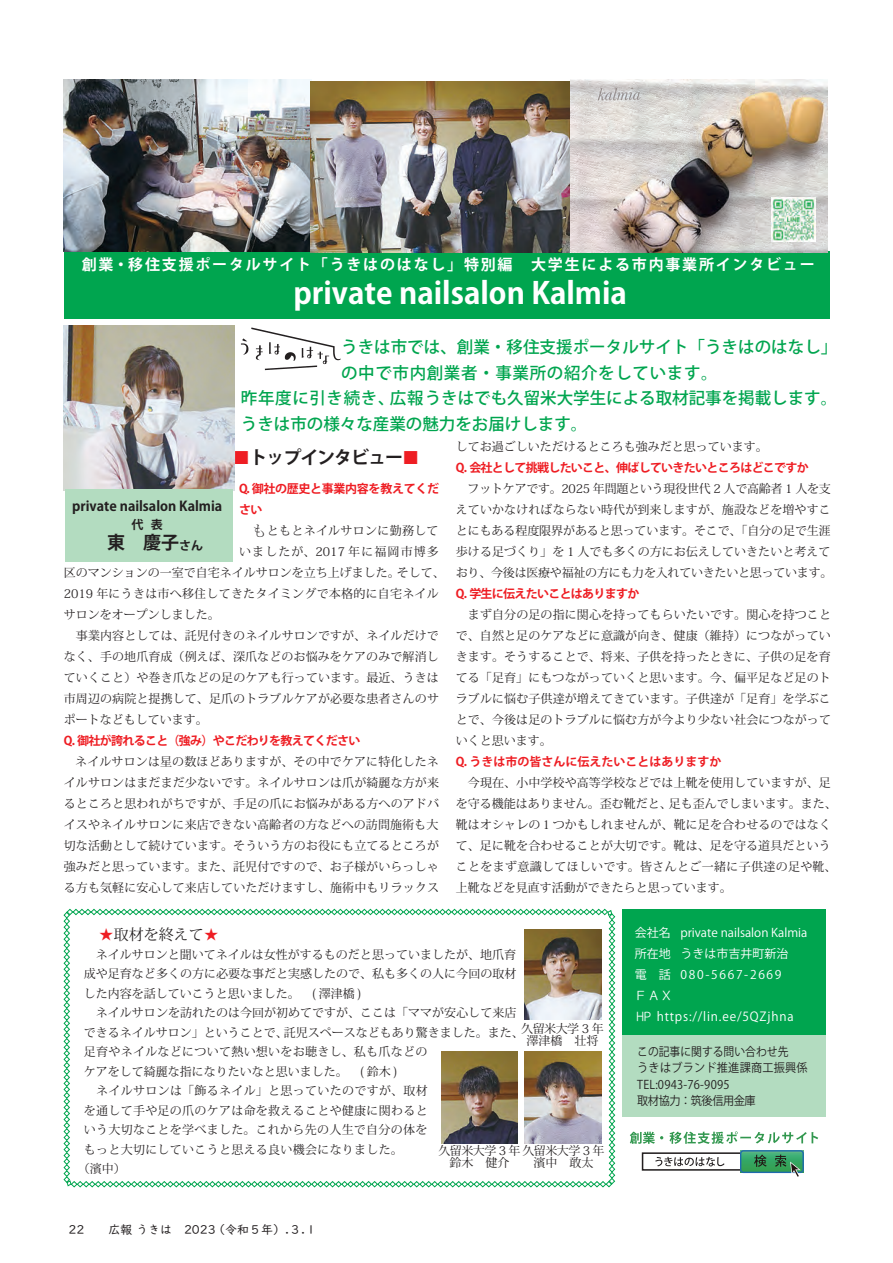
<style>
.page{position:relative;width:893px;height:1263px;background:#fff}
.page>*{position:absolute;margin:0;border:0;box-sizing:border-box;transform-origin:0 0}
.t1{font:700 30px "Koz Go Pro";color:#fff}
.t2{font:700 18px "Koz Go Pro";letter-spacing:-.06em;color:#231f20}
.t3{font:500 16.5px "Koz Go Pro";letter-spacing:.005em;color:#00a54f}
.t4{font:500 16.5px "Koz Go Pro";letter-spacing:.04em;color:#00a54f}
.t5{font:700 15px "Koz Go Pro";letter-spacing:.12em;color:#fff}
.t6{font:15px "Koz Min Pro";color:#231f20}
.t7{font:700 13.5px "Koz Go Pro";color:#231f20}
.t8{font:12.45px "Koz Go Pro";letter-spacing:.07em;color:#fff;scale:.96 1}
.t9{font:12px/21px "Koz Min Pro";letter-spacing:.01em;color:#231f20;text-align:justify}
.t10{font:700 12px "Koz Go Pro";letter-spacing:-.06em;color:#ee1d23}
.t11{font:12px/21px "Koz Go Pro";color:#fff}
.t12{font:12px/16.5px "Koz Go Pro";letter-spacing:.02em;color:#231f20;scale:.9 1}
.t13{font:12px/12.1px "Koz Min Pro";letter-spacing:-.04em;color:#231f20}
.t14{font:700 12px "Koz Go Pro";color:#ee1d23}
.t15{font:12px "UD Digi Kyokasho NP R";color:#231f20}
.t16{font:700 12px/21px "Koz Go Pro";letter-spacing:-.025em;color:#ee1d23}
.t17{font:12px "Koz Min Pro";letter-spacing:.09em;color:#231f20}
.t18{font:700 12px "Koz Go Pro";color:#231f20}
.s1{font-family:"MS Mincho";font-weight:400;color:#ee1d23}
.s2{font-family:"MS Mincho";font-size:15px}
.s3{font-size:12px}
.s4{font-family:"MS Mincho";color:#ee1d23}
</style>
<div class="page">
<div style="left:64px;top:251px;width:765px;height:67px;background:#00a54f"></div>
<img style="left:63px;top:326px;width:171px;height:164px">
<img style="left:63px;top:79px;width:249px;height:172px">
<img style="left:310px;top:81px;width:261px;height:172px">
<img style="left:571px;top:79px;width:257px;height:173px">
<svg style="left:241px;top:327px;width:100px;height:43px"></svg>
<svg style="left:63px;top:909px;width:552px;height:278px"></svg>
<img style="left:525px;top:929px;width:77px;height:90px">
<img style="left:525px;top:1051px;width:77px;height:92px">
<img style="left:441px;top:1051px;width:77px;height:92px">
<div style="left:622px;top:909px;width:203px;height:126px;background:#00a54f"></div>
<div style="left:622px;top:1035px;width:203px;height:82px;background:#b3dcc0"></div>
<div style="left:65px;top:489px;width:167px;height:72px;background:#b3dcc0"></div>
<svg style="left:630px;top:1132px;width:33px;height:12px"></svg>
<svg style="left:669px;top:1131px;width:149px;height:13px"></svg>
<div style="left:642px;top:1152px;width:132px;height:19px;border:2px solid #231f20"></div>
<svg style="left:742px;top:1152px;width:60px;height:19px"></svg>
<div style="left:740px;top:1150px;width:64px;height:23px;border:1px solid #1f6bad;border-radius:3px"></div>
<svg style="left:754px;top:1154px;width:12px;height:13px"></svg>
<svg style="left:775px;top:1154px;width:26px;height:23px"></svg>
<svg style="left:655px;top:1157px;width:69px;height:9px"></svg>
<img style="left:771px;top:198px;width:44px;height:44px">
<p class="t5" style="left:82px;top:255px;width:734px">創業・移住支援ポータルサイト「うきはのはなし」特別編　大学生による市内事業所インタビュー</p>
<h1 class="t1" style="left:293px;top:274px;width:335px">private nailsalon Kalmia</h1>
<h3 class="t3" style="left:341px;top:337px;width:498px">うきは市では、創業・移住支援ポータルサイト「うきはのはなし」</h3>
<h3 class="t4" style="left:341px;top:362px;width:378px">の中で市内創業者・事業所の紹介をしています。</h3>
<h3 class="t3" style="left:241px;top:388px;width:598px">昨年度に引き続き、広報うきはでも久留米大学生による取材記事を掲載します。</h3>
<h3 class="t3" style="left:241px;top:413px;width:348px">うきは市の様々な産業の魅力をお届けします。</h3>
<h2 class="t2" style="left:233px;top:446px;width:189px"><span class="s1">■</span>トップインタビュー<span class="s1">■</span></h2>
<p class="t16" style="left:239px;top:479px;width:201px">Q. 御社の歴史と事業内容を教えてください</p>
<p class="t9" style="left:252px;top:520px;width:189px"><span class="s2">も</span>ともとネイルサロンに勤務して</p>
<p class="t17" style="left:239px;top:543px;width:201px">いましたが、2017 年に福岡市博多</p>
<p class="t9" style="left:64px;top:562px;width:382px">区のマンションの一室で自宅ネイルサロンを立ち上げました。そして、</p>
<p class="t9" style="left:64px;top:583px;width:377px">2019 年にうきは市へ移住してきたタイミングで本格的に自宅ネイル</p>
<p class="t9" style="left:64px;top:604px;width:157px">サロンをオープンしました。</p>
<p class="t9" style="left:64px;top:625px;width:377px">　事業内容としては、託児付きのネイルサロンですが、ネイルだけで</p>
<p class="t9" style="left:64px;top:646px;width:376px">なく、手の地爪育成（例えば、深爪などのお悩みをケアのみで解消し</p>
<p class="t9" style="left:64px;top:667px;width:377px">ていくこと）や巻き爪などの足のケアも行っています。最近、うきは</p>
<p class="t9" style="left:64px;top:688px;width:377px">市周辺の病院と提携して、足爪のトラブルケアが必要な患者さんのサ</p>
<p class="t9" style="left:64px;top:709px;width:145px">ポートなどもしています。</p>
<p class="t10" style="left:64px;top:733px;width:298px">Q. 御社が誇れること（強み）やこだわりを教えてください</p>
<p class="t9" style="left:64px;top:751px;width:377px;text-indent:11px">ネイルサロンは星の数ほどありますが、その中でケアに特化したネイルサロンはまだまだ少ないです。ネイルサロンは爪が綺麗な方が来るところと思われがちですが、手足の爪にお悩みがある方へのアドバイスやネイルサロンに来店できない高齢者の方などへの訪問施術も大切な活動として続けています。そういう方のお役にも立てるところが強みだと思っています。また、託児付ですので、お子様がいらっしゃる方も気軽に安心して来店していただけますし、施術中もリラックス</p>
<p class="t7" style="left:72px;top:497px;width:152px">private nailsalon Kalmia</p>
<p class="t18" style="left:132px;top:517px;width:33px">代 表</p>
<h2 class="t2" style="left:107px;top:531px;width:97px">東　慶子<span class="s3">さん</span></h2>
<p class="t9" style="left:456px;top:436px;width:313px">してお過ごしいただけるところも強みだと思っています。</p>
<p class="t10" style="left:456px;top:460px;width:354px">Q. 会社として挑戦したいこと、伸ばしていきたいところはどこですか</p>
<p class="t9" style="left:456px;top:478px;width:378px;text-align:left">　フットケアです。2025 年問題という現役世代 2 人で高齢者 1 人を支えていかなければならない時代が到来しますが、施設などを増やすことにもある程度限界があると思っています。そこで、「自分の足で生涯歩ける足づくり」を 1 人でも多くの方にお伝えしていきたいと考えており、今後は医療や福祉の方にも力を入れていきたいと思っています。</p>
<p class="t10" style="left:456px;top:586px;width:185px">Q. 学生に伝えたいことはありますか</p>
<p class="t9" style="left:456px;top:604px;width:377px">　まず自分の足の指に関心を持ってもらいたいです。関心を持つことで、自然と足のケアなどに意識が向き、健康（維持）につながっていきます。そうすることで、将来、子供を持ったときに、子供の足を育てる「足育」にもつながっていくと思います。今、偏平足など足のトラブルに悩む子供達が増えてきています。子供達が「足育」を学ぶことで、今後は足のトラブルに悩む方が今より少ない社会につながっていくと思います。</p>
<p class="t14" style="left:456px;top:754px;width:267px">Q. うきは市の皆さんに伝えたいことはありますか</p>
<p class="t9" style="left:456px;top:772px;width:382px;text-align:left">　今現在、小中学校や高等学校などでは上靴を使用していますが、足を守る機能はありません。歪む靴だと、足も歪んでしまいます。また、靴はオシャレの１つかもしれませんが、靴に足を合わせるのではなくて、足に靴を合わせることが大切です。靴は、足を守る道具だということをまず意識してほしいです。皆さんとご一緒に子供達の足や靴、上靴などを見直す活動ができたらと思っています。</p>
<p class="t6" style="left:84px;top:924px;width:136px"><span class="s4">　★</span>取材を終えて<span class="s4">★</span></p>
<p class="t9" style="left:96px;top:943px;width:422px">ネイルサロンと聞いてネイルは女性がするものだと思っていましたが、地爪育</p>
<p class="t9" style="left:84px;top:963px;width:434px">成や足育など多くの方に必要な事だと実感したので、私も多くの人に今回の取材</p>
<p class="t9" style="left:84px;top:982px;width:279px">した内容を話していこうと思いました。　( 澤津橋 )</p>
<p class="t9" style="left:84px;top:1002px;width:434px">　ネイルサロンを訪れたのは今回が初めてですが、ここは「ママが安心して来店</p>
<p class="t9" style="left:84px;top:1021px;width:441px">できるネイルサロン」ということで、託児スペースなどもあり驚きました。また、</p>
<p class="t9" style="left:84px;top:1041px;width:345px">足育やネイルなどについて熱い想いをお聴きし、私も爪などの</p>
<p class="t9" style="left:84px;top:1060px;width:315px">ケアをして綺麗な指になりたいなと思いました。　( 鈴木 )</p>
<p class="t9" style="left:84px;top:1080px;width:345px">　ネイルサロンは「飾るネイル」と思っていたのですが、取材</p>
<p class="t9" style="left:84px;top:1099px;width:345px">を通して手や足の爪のケアは命を救えることや健康に関わると</p>
<p class="t9" style="left:84px;top:1119px;width:345px">いう大切なことを学べました。これから先の人生で自分の体を</p>
<p class="t9" style="left:84px;top:1138px;width:332px">もっと大切にしていこうと思える良い機会になりました。　</p>
<p class="t9" style="left:78px;top:1158px;width:49px">（濱中）</p>
<p class="t13" style="left:521px;top:1022px;width:84px;text-align:center">久留米大学 3 年澤津橋　壮将</p>
<p class="t13" style="left:449px;top:1144px;width:157px;text-indent:-11px">久留米大学 3 年久留米大学 3 年鈴木　健介</p>
<p class="t9" style="left:533px;top:1152px;width:61px">濱中　敢太</p>
<p class="t15" style="left:69px;top:1222px;width:17px">22</p>
<p class="t15" style="left:108px;top:1222px;width:210px">広報 うきは　2023 （令和５年）.３.１</p>
<p class="t11" style="left:635px;top:922px;width:174px">会社名　private nailsalon Kalmia所在地　うきは市吉井町新治<br>電　話　080-5667-2669<br>ＦＡＸ</p>
<p class="t8" style="left:635px;top:1009px;width:167px"><span class="s3">ＨＰ</span> https://lin.ee/5QZjhna</p>
<p class="t12" style="left:637px;top:1044px;width:191px">この記事に関する問い合わせ先<br>うきはブランド推進課商工振興係<br>TEL:0943-76-9095<br>取材協力：筑後信用金庫</p>
</div>
